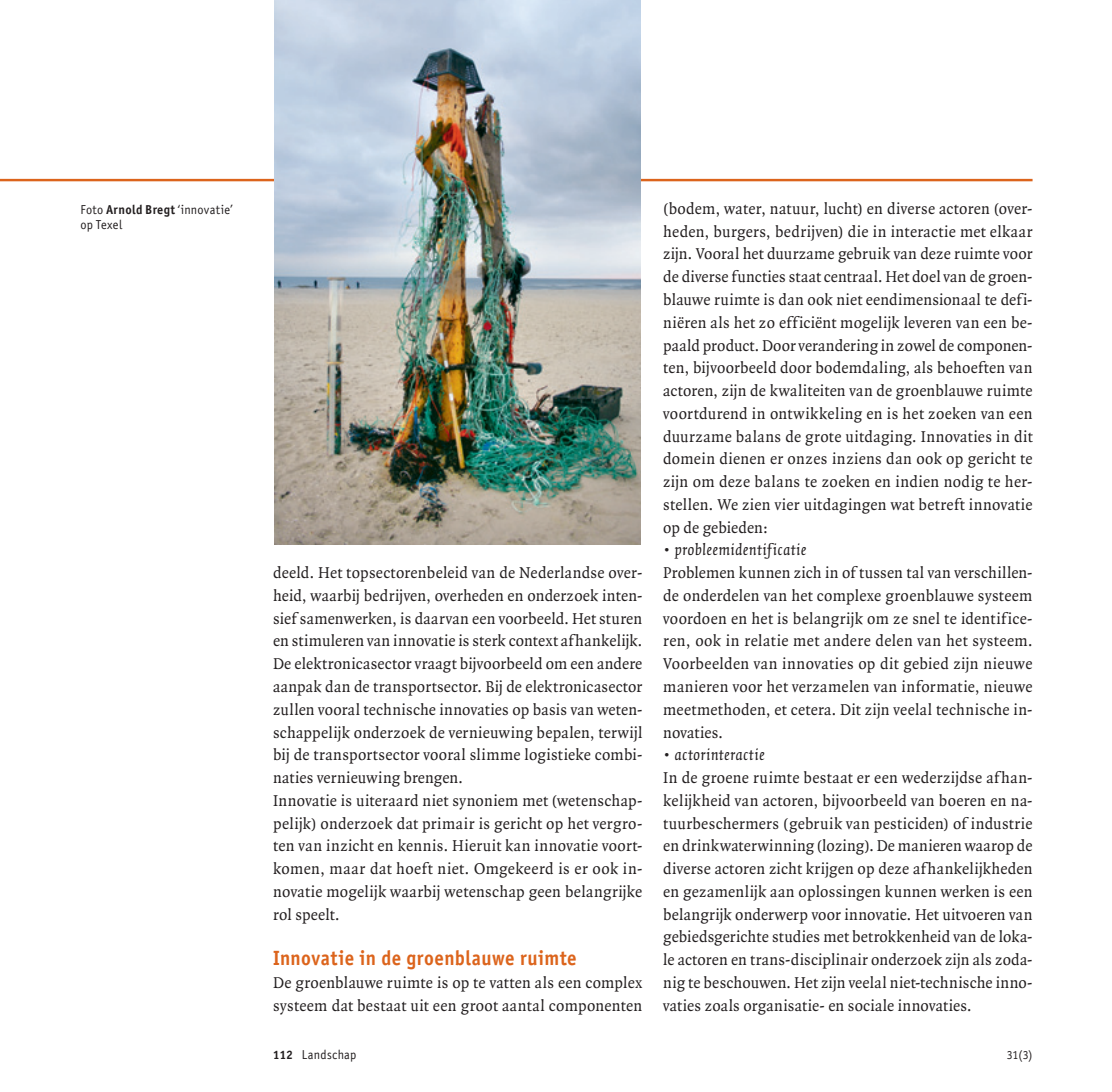
<style>
.page{position:relative;width:1112px;height:1092px;background:#fff}
.page>*{position:absolute;margin:0;border:0;box-sizing:border-box;transform-origin:0 0}
.Tussenkop_1{font:20.65px "Officina Sans Bold ITC";letter-spacing:.025em;color:#dc641c;scale:.92 1}
.PLATTE_TEKST{font:italic 16.97px "Quadraat";letter-spacing:.015em;color:#231f20}
.PLATTE_TEKST-2{font:16.8px/22.8px "Quadraat";letter-spacing:.015em;color:#231f20;text-align:justify;scale:.96 1}
.Figuur{font:12.95px/15px "Officina Sans ITC";letter-spacing:.02em;color:#231f20;scale:.95 1}
.t1{font:12.25px "Officina Sans ITC";color:#231f20;scale:.96 1}
.s1{font-family:"Officina Sans Bold ITC"}
.s2{font-family:"Officina Sans Bold ITC";font-size:12.25px}
</style>
<div class="page">
<hr style="left:0;top:179px;width:1032px;height:2px;background:#dc641c">
<img style="left:275px;top:0;width:365px;height:544px">
<p class="Figuur" style="left:80px;top:202px;width:162px">Foto <span class="s1">Arnold Bregt</span> ‘innovatie’ op Texel</p>
<p class="PLATTE_TEKST-2" style="left:273px;top:562px;width:386px">deeld. Het topsectorenbeleid van de Nederlandse over&shy;heid, waarbij bedrijven, overheden en onderzoek inten&shy;sief samenwerken, is daarvan een voorbeeld. Het sturen en stimuleren van innovatie is sterk context afhankelijk.<br>De elektronicasector vraagt bijvoorbeeld om een andere aanpak dan de transportsector. Bij de elektronicasector zullen vooral technische innovaties op basis van weten&shy;schappelijk onderzoek de vernieuwing bepalen, terwijl bij de transportsector vooral slimme logistieke combi&shy;naties vernieuwing brengen.</p>
<p class="PLATTE_TEKST-2" style="left:273px;top:789px;width:386px">Innovatie is uiteraard niet synoniem met (wetenschap&shy;pelijk) onderzoek dat primair is gericht op het vergro&shy;ten van inzicht en kennis. Hieruit kan innovatie voort&shy;komen, maar dat hoeft niet. Omgekeerd is er ook in&shy;novatie mogelijk waarbij wetenschap geen belangrijke rol speelt.</p>
<p class="Tussenkop_1" style="left:273px;top:945px;width:331px">Innovatie in de groenblauwe ruimte</p>
<p class="PLATTE_TEKST-2" style="left:273px;top:971px;width:386px">De groenblauwe ruimte is op te vatten als een complex systeem dat bestaat uit een groot aantal componenten</p>
<p class="PLATTE_TEKST-2" style="left:663px;top:198px;width:386px">(bodem, water, natuur, lucht) en diverse actoren (over&shy;heden, burgers, bedrijven) die in interactie met elkaar zijn. Vooral het duurzame gebruik van deze ruimte voor de diverse functies staat centraal. Het doel van de groen&shy;blauwe ruimte is dan ook niet eendimensionaal te defi&shy;niëren als het zo efficiënt mogelijk leveren van een be&shy;paald product. Door verandering in zowel de componen&shy;ten, bijvoorbeeld door bodemdaling, als behoeften van actoren, zijn de kwaliteiten van de groenblauwe ruimte voortdurend in ontwikkeling en is het zoeken van een duurzame balans de grote uitdaging. Innovaties in dit domein dienen er onzes inziens dan ook op gericht te zijn om deze balans te zoeken en indien nodig te her&shy;stellen. We zien vier uitdagingen wat betreft innovatie op de gebieden:</p>
<p class="PLATTE_TEKST" style="left:663px;top:541px;width:145px">• probleemidentificatie</p>
<p class="PLATTE_TEKST-2" style="left:663px;top:562px;width:386px">Problemen kunnen zich in of tussen tal van verschillen&shy;de onderdelen van het complexe groenblauwe systeem voordoen en het is belangrijk om ze snel te identifice&shy;ren, ook in relatie met andere delen van het systeem.<br>Voorbeelden van innovaties op dit gebied zijn nieuwe manieren voor het verzamelen van informatie, nieuwe meetmethoden, et cetera. Dit zijn veelal technische in&shy;novaties.</p>
<p class="PLATTE_TEKST" style="left:663px;top:745px;width:103px">• actorinteractie</p>
<p class="PLATTE_TEKST-2" style="left:663px;top:766px;width:386px">In de groene ruimte bestaat er een wederzijdse afhan&shy;kelijkheid van actoren, bijvoorbeeld van boeren en na&shy;tuurbeschermers (gebruik van pesticiden) of industrie en drinkwaterwinning (lozing). De manieren waarop de diverse actoren zicht krijgen op deze afhankelijkheden en gezamenlijk aan oplossingen kunnen werken is een belangrijk onderwerp voor innovatie. Het uitvoeren van gebiedsgerichte studies met betrokkenheid van de loka&shy;le actoren en trans-disciplinair onderzoek zijn als zoda&shy;nig te beschouwen. Het zijn veelal niet-technische inno&shy;vaties zoals organisatie- en sociale innovaties.</p>
<p class="Figuur" style="left:273px;top:1047px;width:89px"><span class="s2">112</span> Landschap</p>
<p class="t1" style="left:1006px;top:1047px;width:28px">31(3)</p>
</div>
